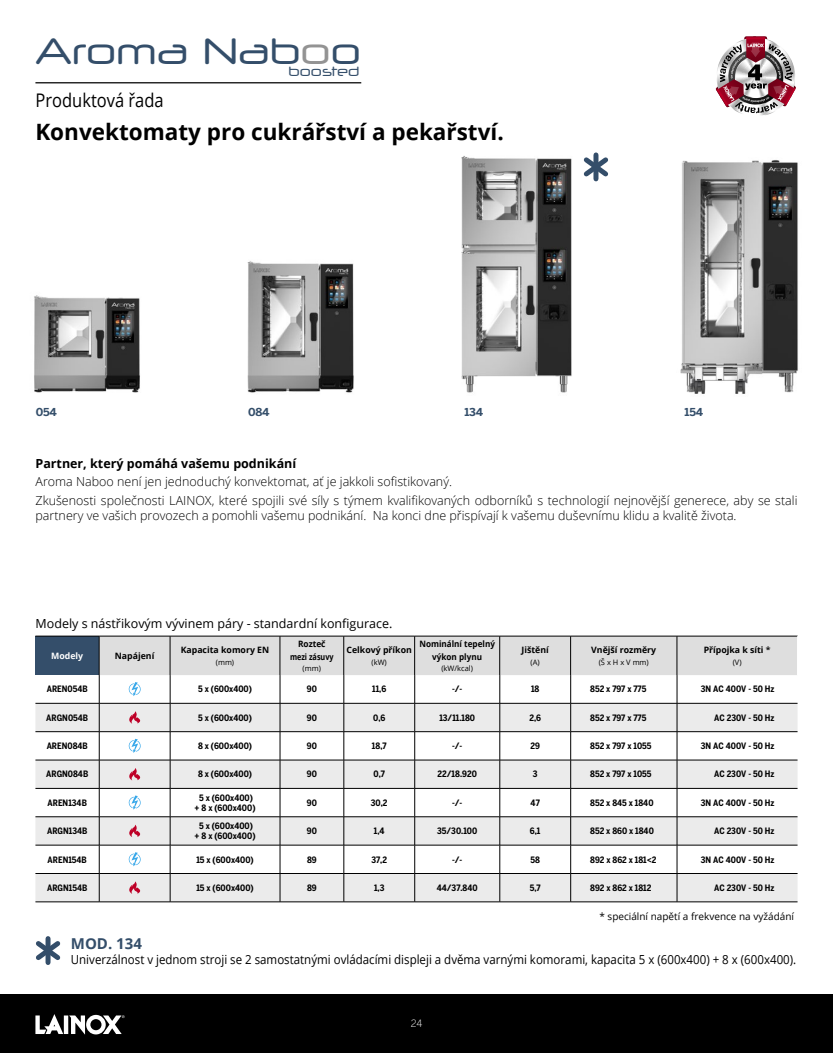
<style>
.page{position:relative;width:833px;height:1053px;background:#fff}
.page>*{position:absolute;margin:0;border:0;box-sizing:border-box;transform-origin:0 0}
.t1{font:37.5px "Neuropol X Rg";color:#344e6a}
.t2{font:700 22.5px "Open Sans";color:#000}
.t3{font:18.75px "Open Sans";color:#000;scale:.88 1}
.t4{font:700 15px "Open Sans";color:#344e6a}
.t5{font:13.75px "Neuropol X Rg";letter-spacing:-.005em;color:#344e6a}
.t6{font:300 12.5px/18.5px "Open Sans";color:#000}
.t7{font:12.5px "Open Sans";color:#000;scale:.92 1}
.t8{font:12.5px "Open Sans";color:#000}
.t9{font:700 12.5px "Open Sans";color:#000}
.t10{font:700 10.88px "Benton Sans";letter-spacing:-.02em;color:#344e6a}
.t11{font:10px "Open Sans";color:#000}
.t12{font:300 10px "Benton Sans";color:#fff}
.t13{font:700 condensed 8.75px/10.5px "Benton Sans";color:#000;text-align:center}
.t14{font:700 8.75px "Open Sans";color:#000}
.t15{font:700 8.75px/12.5px "Open Sans";color:#000;text-align:center;scale:.93 1}
.t16{font:700 8.75px/12.5px "Open Sans";color:#000;text-align:center;scale:.95 1}
.t17{font:700 8.75px "Open Sans";color:#fff}
.t18{font:7.5px "Open Sans";color:#000}
.s1{color:#939393}
.s2{font-weight:600}
</style>
<div class="page">
<div style="left:0;top:994px;width:833px;height:58px;background:#000"></div>
<svg style="left:35px;top:1014px;width:28px;height:19px"></svg>
<hr style="left:64px;top:1015px;width:4px;height:18px;background:#fff">
<svg style="left:69px;top:1014px;width:56px;height:20px"></svg>
<hr style="left:35px;top:82px;width:326px;height:1px;background:#000">
<img style="left:34px;top:295px;width:106px;height:98px">
<img style="left:247px;top:261px;width:107px;height:132px">
<img style="left:680px;top:160px;width:118px;height:234px">
<img style="left:461px;top:156px;width:111px;height:237px">
<svg style="left:583px;top:153px;width:25px;height:28px"></svg>
<svg style="left:36px;top:936px;width:25px;height:28px"></svg>
<svg style="left:35px;top:704px;width:64px;height:197px;fill:#ebebeb"></svg>
<svg style="left:35px;top:789px;width:64px;height:84px"></svg>
<hr style="left:35px;top:703px;width:64px;height:1px;background:#000">
<hr style="left:35px;top:731px;width:64px;height:1px;background:#000">
<hr style="left:35px;top:759px;width:64px;height:1px;background:#000">
<hr style="left:35px;top:788px;width:64px;height:1px;background:#000">
<hr style="left:35px;top:816px;width:64px;height:1px;background:#000">
<hr style="left:35px;top:844px;width:64px;height:1px;background:#000">
<hr style="left:35px;top:873px;width:64px;height:1px;background:#000">
<hr style="left:35px;top:901px;width:64px;height:1px;background:#000">
<hr style="left:99px;top:901px;width:71px;height:1px;background:#000">
<hr style="left:170px;top:901px;width:110px;height:1px;background:#000">
<hr style="left:280px;top:901px;width:64px;height:1px;background:#000">
<hr style="left:344px;top:901px;width:71px;height:1px;background:#000">
<hr style="left:415px;top:901px;width:85px;height:1px;background:#000">
<hr style="left:500px;top:901px;width:70px;height:1px;background:#000">
<hr style="left:570px;top:901px;width:107px;height:1px;background:#000">
<hr style="left:677px;top:901px;width:120px;height:1px;background:#000">
<svg style="left:715px;top:36px;width:81px;height:80px"></svg>
<div style="left:35px;top:636px;width:64px;height:39px;background:#344e6a"></div>
<svg style="left:99px;top:637px;width:698px;height:264px"></svg>
<hr style="left:35px;top:636px;width:64px;height:1px;background:#000">
<hr style="left:99px;top:636px;width:71px;height:1px;background:#000">
<hr style="left:170px;top:636px;width:110px;height:1px;background:#000">
<hr style="left:280px;top:636px;width:64px;height:1px;background:#000">
<hr style="left:344px;top:636px;width:70px;height:1px;background:#000">
<hr style="left:414px;top:636px;width:86px;height:1px;background:#000">
<hr style="left:500px;top:636px;width:70px;height:1px;background:#000">
<hr style="left:570px;top:636px;width:107px;height:1px;background:#000">
<hr style="left:677px;top:636px;width:120px;height:1px;background:#000">
<hr style="left:99px;top:636px;width:1px;height:39px;background:#000">
<hr style="left:170px;top:636px;width:1px;height:39px;background:#000">
<hr style="left:280px;top:636px;width:1px;height:39px;background:#000">
<hr style="left:343px;top:636px;width:1px;height:39px;background:#000">
<hr style="left:414px;top:636px;width:1px;height:39px;background:#000">
<hr style="left:499px;top:636px;width:1px;height:39px;background:#000">
<hr style="left:570px;top:636px;width:1px;height:39px;background:#000">
<hr style="left:676px;top:636px;width:1px;height:39px;background:#000">
<h1 class="t1" style="left:35px;top:29px;width:327px">Aroma Nab<span class="s1">o</span>o</h1>
<h3 class="t5" style="left:289px;top:63px;width:72px">boosted</h3>
<h3 class="t3" style="left:35px;top:87px;width:147px">Produktová řada</h3>
<h2 class="t2" style="left:35px;top:116px;width:470px">Konvektomaty pro cukrářství a pekařství.</h2>
<p class="t10" style="left:36px;top:405px;width:23px">054</p>
<p class="t10" style="left:248px;top:405px;width:23px">084</p>
<p class="t10" style="left:464px;top:405px;width:20px">134</p>
<p class="t10" style="left:684px;top:405px;width:20px">154</p>
<h3 class="t9" style="left:36px;top:454px;width:262px">Partner, který pomáhá vašemu podnikání</h3>
<h3 class="t6" style="left:36px;top:472px;width:763px">Aroma Naboo není jen jednoduchý konvektomat, ať je jakkoli sofistikovaný.<br>Zkušenosti společnosti LAINOX, které spojili své síly s týmem kvalifikovaných odborníků s technologií nejnovější generece, aby se stali</h3>
<h3 class="t6" style="left:36px;top:506px;width:702px">partnery ve vašich provozech a pomohli vašemu podnikání. Na konci dne přispívají k vašemu duševnímu klidu a kvalitě života.</h3>
<h3 class="t8" style="left:36px;top:614px;width:358px">Modely s nástřikovým vývinem páry - standardní konfigurace.</h3>
<p class="t17" style="left:51px;top:649px;width:34px">Modely</p>
<p class="t14" style="left:115px;top:649px;width:41px">Napájení</p>
<p class="t14" style="left:181px;top:644px;width:90px">Kapacita komory EN</p>
<p class="t18" style="left:216px;top:656px;width:20px">(mm)</p>
<p class="t16" style="left:290px;top:637px;width:47px">Rozteč mezi zásuvy</p>
<p class="t18" style="left:303px;top:663px;width:20px">(mm)</p>
<p class="t14" style="left:346px;top:644px;width:67px">Celkový příkon</p>
<p class="t18" style="left:371px;top:656px;width:17px">(kW)</p>
<p class="t15" style="left:419px;top:637px;width:83px">Nominální tepelný výkon plynu</p>
<p class="t18" style="left:441px;top:663px;width:33px">(kW/kcal)</p>
<p class="t14" style="left:521px;top:644px;width:29px">Jištění</p>
<p class="t18" style="left:530px;top:656px;width:11px">(A)</p>
<p class="t14" style="left:591px;top:644px;width:66px">Vnější rozměry</p>
<p class="t18" style="left:598px;top:656px;width:52px">(Š x H x V mm)</p>
<p class="t14" style="left:703px;top:644px;width:68px">Přípojka k síti <span class="s2">*</span></p>
<p class="t18" style="left:732px;top:656px;width:10px">(V)</p>
<p class="t13" style="left:47px;top:683px;width:42px">AREN054B</p>
<p class="t13" style="left:198px;top:683px;width:55px">5 x (600x400)</p>
<p class="t13" style="left:307px;top:683px;width:12px">90</p>
<p class="t13" style="left:372px;top:683px;width:16px">11,6</p>
<p class="t13" style="left:452px;top:683px;width:12px">-/-</p>
<p class="t13" style="left:531px;top:683px;width:10px">18</p>
<p class="t13" style="left:590px;top:683px;width:58px">852 x 797 x 775</p>
<p class="t13" style="left:701px;top:683px;width:75px">3N AC 400V - 50 Hz</p>
<p class="t13" style="left:46px;top:712px;width:43px">ARGN054B</p>
<p class="t13" style="left:198px;top:712px;width:55px">5 x (600x400)</p>
<p class="t13" style="left:307px;top:712px;width:12px">90</p>
<p class="t13" style="left:373px;top:712px;width:14px">0,6</p>
<p class="t13" style="left:439px;top:712px;width:37px">13/11.180</p>
<p class="t13" style="left:529px;top:712px;width:13px">2,6</p>
<p class="t13" style="left:590px;top:712px;width:58px">852 x 797 x 775</p>
<p class="t13" style="left:714px;top:712px;width:62px">AC 230V - 50 Hz</p>
<p class="t13" style="left:47px;top:740px;width:43px">AREN084B</p>
<p class="t13" style="left:198px;top:740px;width:55px">8 x (600x400)</p>
<p class="t13" style="left:307px;top:740px;width:12px">90</p>
<p class="t13" style="left:372px;top:740px;width:16px">18,7</p>
<p class="t13" style="left:452px;top:740px;width:12px">-/-</p>
<p class="t13" style="left:530px;top:740px;width:11px">29</p>
<p class="t13" style="left:590px;top:740px;width:63px">852 x 797 x 1055</p>
<p class="t13" style="left:701px;top:740px;width:75px">3N AC 400V - 50 Hz</p>
<p class="t13" style="left:46px;top:769px;width:44px">ARGN084B</p>
<p class="t13" style="left:198px;top:769px;width:55px">8 x (600x400)</p>
<p class="t13" style="left:307px;top:769px;width:12px">90</p>
<p class="t13" style="left:373px;top:769px;width:13px">0,7</p>
<p class="t13" style="left:437px;top:769px;width:41px">22/18.920</p>
<p class="t13" style="left:533px;top:769px;width:6px">3</p>
<p class="t13" style="left:590px;top:769px;width:63px">852 x 797 x 1055</p>
<p class="t13" style="left:714px;top:769px;width:62px">AC 230V - 50 Hz</p>
<p class="t13" style="left:48px;top:797px;width:41px">AREN134B</p>
<p class="t13" style="left:195px;top:792px;width:62px">5 x (600x400) + 8 x (600x400)</p>
<p class="t13" style="left:307px;top:797px;width:12px">90</p>
<p class="t13" style="left:371px;top:797px;width:18px">30,2</p>
<p class="t13" style="left:452px;top:797px;width:12px">-/-</p>
<p class="t13" style="left:530px;top:797px;width:11px">47</p>
<p class="t13" style="left:590px;top:797px;width:65px">852 x 845 x 1840</p>
<p class="t13" style="left:701px;top:797px;width:75px">3N AC 400V - 50 Hz</p>
<p class="t13" style="left:47px;top:825px;width:42px">ARGN134B</p>
<p class="t13" style="left:195px;top:820px;width:62px">5 x (600x400) + 8 x (600x400)</p>
<p class="t13" style="left:307px;top:825px;width:12px">90</p>
<p class="t13" style="left:374px;top:825px;width:12px">1,4</p>
<p class="t13" style="left:437px;top:825px;width:42px">35/30.100</p>
<p class="t13" style="left:530px;top:825px;width:12px">6,1</p>
<p class="t13" style="left:590px;top:825px;width:65px">852 x 860 x 1840</p>
<p class="t13" style="left:714px;top:825px;width:62px">AC 230V - 50 Hz</p>
<p class="t13" style="left:48px;top:854px;width:41px">AREN154B</p>
<p class="t13" style="left:196px;top:854px;width:59px">15 x (600x400)</p>
<p class="t13" style="left:307px;top:854px;width:11px">89</p>
<p class="t13" style="left:371px;top:854px;width:17px">37,2</p>
<p class="t13" style="left:452px;top:854px;width:12px">-/-</p>
<p class="t13" style="left:530px;top:854px;width:11px">58</p>
<p class="t13" style="left:590px;top:854px;width:68px">892 x 862 x 181&lt;2</p>
<p class="t13" style="left:701px;top:854px;width:75px">3N AC 400V - 50 Hz</p>
<p class="t13" style="left:47px;top:882px;width:42px">ARGN154B</p>
<p class="t13" style="left:196px;top:882px;width:59px">15 x (600x400)</p>
<p class="t13" style="left:307px;top:882px;width:11px">89</p>
<p class="t13" style="left:374px;top:882px;width:12px">1,3</p>
<p class="t13" style="left:437px;top:882px;width:42px">44/37.840</p>
<p class="t13" style="left:530px;top:882px;width:12px">5,7</p>
<p class="t13" style="left:590px;top:882px;width:63px">892 x 862 x 1812</p>
<p class="t13" style="left:714px;top:882px;width:62px">AC 230V - 50 Hz</p>
<p class="t11" style="left:599px;top:909px;width:196px">* speciální napětí a frekvence na vyžádání</p>
<h3 class="t4" style="left:71px;top:933px;width:73px">MOD. 134</h3>
<h3 class="t7" style="left:71px;top:951px;width:790px">Univerzálnost v jednom stroji se 2 samostatnými ovládacími displeji a dvěma varnými komorami, kapacita 5 x (600x400) + 8 x (600x400).</h3>
<p class="t12" style="left:411px;top:1017px;width:13px">24</p>
</div>
